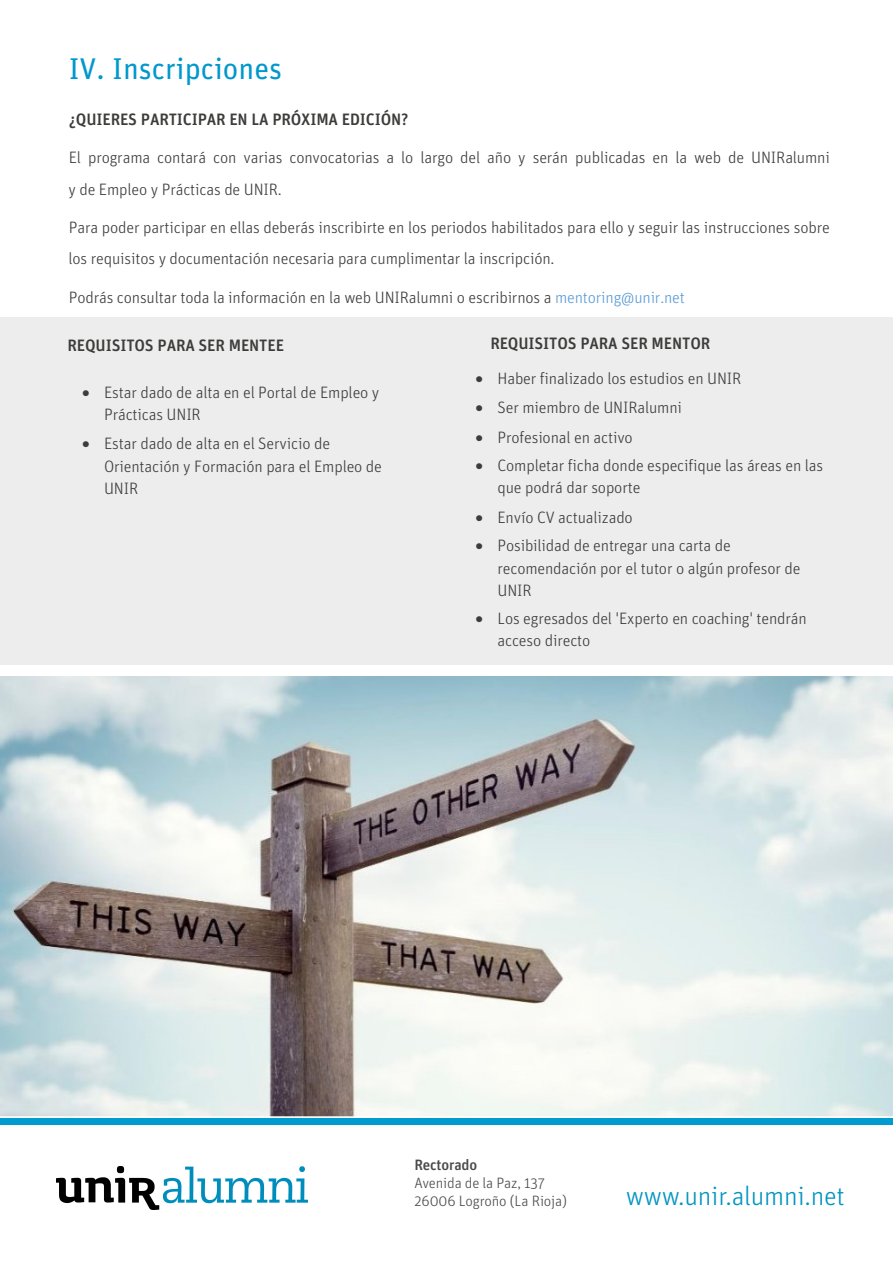
<style>
.page{position:relative;width:893px;height:1263px;background:#fff}
.page>*{position:absolute;margin:0;border:0;box-sizing:border-box;transform-origin:0 0}
.t1{font:30px "Unit OT";color:#0098cd}
.t2{font:300 27px "Unit OT";letter-spacing:-.01em;color:#0095c1}
.t3{font:300 16.5px/22.2px "Unit OT";letter-spacing:-.01em;color:#3c3c3b}
.t4{font:500 16.5px "Unit OT";letter-spacing:-.01em;color:#3c3c3b}
.t5{font:300 15px/18px "Unit OT";letter-spacing:-.01em;color:#4a4a49}
.t6{font:500 15px "Unit OT";letter-spacing:-.01em;color:#4a4a49}
.s1{color:#5b9bd5}
</style>
<div class="page">
<div style="left:0;top:317px;width:893px;height:348px;background:#ededed"></div>
<svg style="left:0;top:1117px;width:893px;height:7px;background:#24a9d6"></svg>
<img style="left:56px;top:1166px;width:251px;height:43px">
<img style="left:0;top:677px;width:893px;height:440px">
<h1 class="t1" style="left:69px;top:50px;width:215px">IV. Inscripciones</h1>
<p class="t4" style="left:69px;top:109px;width:341px">¿QUIERES PARTICIPAR EN LA PRÓXIMA EDICIÓN?</p>
<p class="t3" style="left:69px;top:142px;width:763px;line-height:31.8px">El programa contará con varias convocatorias a lo largo del año y serán publicadas en la web de UNIRalumni y de Empleo y Prácticas de UNIR.</p>
<p class="t3" style="left:69px;top:212px;width:763px;line-height:31px">Para poder participar en ellas deberás inscribirte en los periodos habilitados para ello y seguir las instrucciones sobre los requisitos y documentación necesaria para cumplimentar la inscripción.</p>
<p class="t3" style="left:69px;top:286px;width:618px">Podrás consultar toda la información en la web UNIRalumni o escribirnos a <span class="s1">mentoring@unir.net</span></p>
<p class="t4" style="left:68px;top:335px;width:218px">REQUISITOS PARA SER MENTEE</p>
<p class="t3" style="left:104px;top:381px;width:277px;text-indent:-22px">• Estar dado de alta en el Portal de Empleo y<br>Prácticas UNIR</p>
<p class="t3" style="left:104px;top:433px;width:279px;text-indent:-22px">• Estar dado de alta en el Servicio de<br>Orientación y Formación para el Empleo de<br>UNIR</p>
<p class="t4" style="left:490px;top:332px;width:221px">REQUISITOS PARA SER MENTOR</p>
<p class="t3" style="left:475px;top:367px;width:267px">• Haber finalizado los estudios en UNIR</p>
<p class="t3" style="left:475px;top:396px;width:208px">• Ser miembro de UNIRalumni</p>
<p class="t3" style="left:475px;top:426px;width:159px">• Profesional en activo</p>
<p class="t3" style="left:497px;top:454px;width:327px;text-indent:-22px">• Completar ficha donde especifique las áreas en las que podrá dar soporte</p>
<p class="t3" style="left:475px;top:506px;width:159px">• Envío CV actualizado</p>
<p class="t3" style="left:497px;top:535px;width:304px;text-indent:-22px">• Posibilidad de entregar una carta de recomendación por el tutor o algún profesor de<br>UNIR</p>
<p class="t3" style="left:497px;top:607px;width:311px;text-indent:-22px">• Los egresados del 'Experto en coaching' tendrán acceso directo</p>
<p class="t6" style="left:414px;top:1155px;width:64px">Rectorado</p>
<p class="t5" style="left:414px;top:1174px;width:154px">Avenida de la Paz, 137<br>26006 Logroño (La Rioja)</p>
<h2 class="t2" style="left:626px;top:1179px;width:221px">www.unir.alumni.net</h2>
</div>
